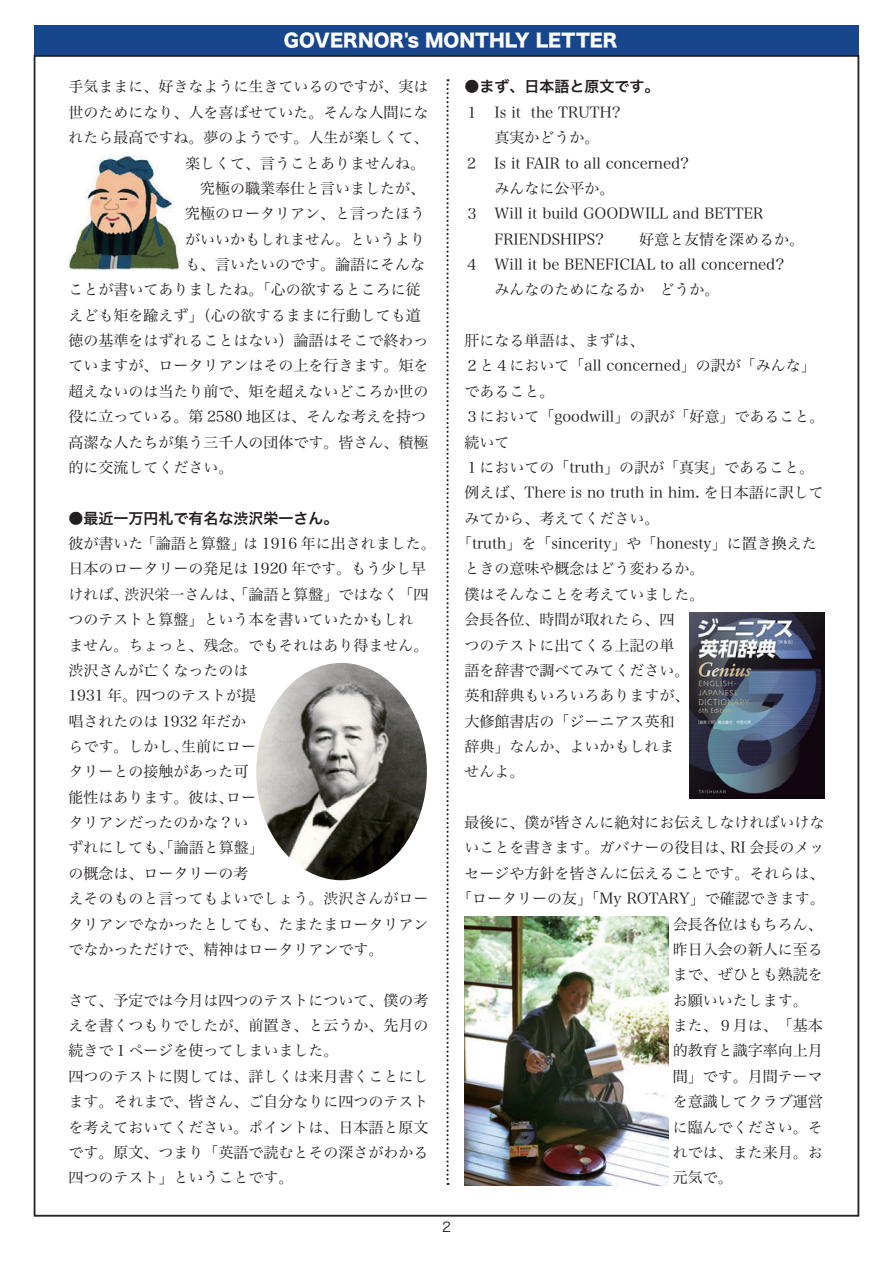
<style>
.page{position:relative;width:893px;height:1263px;background:#fff}
.page>*{position:absolute;margin:0;border:0;box-sizing:border-box;transform-origin:0 0}
.t1{font:18px "Hiragino Sans W8";color:#fff}
.t2{font:15px/25.3px "Hira Min Pro W3";color:#231f20}
.t3{font:15px "Hira Kaku Pro W6";color:#231f20}
.t4{font:13.5px "Hiragino Sans W3";color:#231f20}
.s1{font-family:"Hira Min Pro W3"}
</style>
<div class="page">
<div style="left:34px;top:26px;width:825px;height:29px;background:#17468d"></div>
<svg style="left:446px;top:79px;width:3px;height:1106px"></svg>
<img style="left:68px;top:156px;width:113px;height:114px">
<img style="left:256px;top:663px;width:171px;height:217px">
<img style="left:465px;top:916px;width:204px;height:269px">
<img style="left:689px;top:612px;width:136px;height:186px">
<p class="t1" style="left:284px;top:30px;width:335px">GOVERNOR s' MONTHLY LETTER</p>
<p class="t2" style="left:68px;top:73px;width:362px">手気ままに、好きなように生きているのですが、実は</p>
<p class="t2" style="left:68px;top:98px;width:362px">世のためになり、人を喜ばせていた。そんな人間にな</p>
<p class="t2" style="left:68px;top:123px;width:362px">れたら最高ですね。夢のようです。人生が楽しくて、</p>
<p class="t2" style="left:185px;top:149px;width:242px">楽しくて、言うことありませんね。</p>
<p class="t2" style="left:185px;top:174px;width:242px">　究極の職業奉仕と言いましたが、</p>
<p class="t2" style="left:185px;top:200px;width:242px">究極のロータリアン、と言ったほう</p>
<p class="t2" style="left:185px;top:225px;width:242px">がいいかもしれません。というより</p>
<p class="t2" style="left:185px;top:250px;width:242px">も、言いたいのです。論語にそんな</p>
<p class="t2" style="left:68px;top:276px;width:354px">ことが書いてありましたね。「心の欲するところに従</p>
<p class="t2" style="left:68px;top:301px;width:354px">えども矩を踰えず」（心の欲するままに行動しても道</p>
<p class="t2" style="left:68px;top:326px;width:362px">徳の基準をはずれることはない）論語はそこで終わっ</p>
<p class="t2" style="left:68px;top:352px;width:362px">ていますが、ロータリアンはその上を行きます。矩を</p>
<p class="t2" style="left:68px;top:377px;width:362px">超えないのは当たり前で、矩を超えないどころか世の</p>
<p class="t2" style="left:68px;top:402px;width:359px">役に立っている。第 2580 地区は、そんな考えを持つ</p>
<p class="t2" style="left:68px;top:428px;width:362px">高潔な人たちが集う三千人の団体です。皆さん、積極</p>
<p class="t2" style="left:68px;top:453px;width:166px">的に交流してください。</p>
<p class="t3" style="left:68px;top:504px;width:271px">●最近一万円札で有名な渋沢栄一さん。</p>
<p class="t2" style="left:243px;top:529px;width:194px">は 1916 年に出されました。</p>
<p class="t3" style="left:465px;top:73px;width:196px"><span class="s1">●</span>まず、日本語と原文です。</p>
<p class="t2" style="left:531px;top:98px;width:91px">the TRUTH?</p>
<p class="t2" style="left:465px;top:98px;width:58px">１　Is it</p>
<p class="t2" style="left:465px;top:123px;width:136px">　　真実かどうか。</p>
<p class="t2" style="left:494px;top:149px;width:196px">Is it FAIR to all concerned?</p>
<p class="t2" style="left:465px;top:149px;width:341px">2<br>　　みんなに公平か。<br>３　Will it build GOODWILL and BETTER<br>　　FRIENDSHIPS? 　　好意と友情を深めるか。<br>４　Will it be BENEFICIAL to all concerned?<br>　　みんなのためになるか　どうか。</p>
<p class="t2" style="left:465px;top:326px;width:181px">肝になる単語は、まずは、</p>
<p class="t2" style="left:465px;top:352px;width:353px">２と４において「all concerned」の訳が「みんな「</p>
<p class="t2" style="left:465px;top:377px;width:91px">であること。</p>
<p class="t2" style="left:465px;top:403px;width:361px">３において「goodwill」の訳が「好意」であること。</p>
<p class="t2" style="left:465px;top:428px;width:46px">続いて</p>
<p class="t2" style="left:465px;top:453px;width:351px">１においての「truth」の訳が「真実」であること。</p>
<p class="t2" style="left:465px;top:479px;width:361px">例えば、There is no truth in him. を日本語に訳して</p>
<p class="t2" style="left:465px;top:504px;width:196px">みてから、考えてください。</p>
<p class="t2" style="left:457px;top:529px;width:361px">「truth」を「sincerity」や「honesty」に置き換えた</p>
<p class="t2" style="left:465px;top:555px;width:241px">ときの意味や概念はどう変わるか。</p>
<p class="t2" style="left:465px;top:580px;width:241px">僕はそんなことを考えていました。</p>
<p class="t2" style="left:465px;top:605px;width:211px">会長各位、時間が取れたら、四</p>
<p class="t2" style="left:465px;top:631px;width:211px">つのテストに出てくる上記の単</p>
<p class="t2" style="left:465px;top:656px;width:226px">語を辞書で調べてみてください。</p>
<p class="t2" style="left:465px;top:682px;width:226px">英和辞典もいろいろありますが、</p>
<p class="t2" style="left:465px;top:707px;width:211px">大修館書店の「ジーニアス英和</p>
<p class="t2" style="left:465px;top:732px;width:211px">辞典」なんか、よいかもしれま</p>
<p class="t2" style="left:465px;top:758px;width:61px">せんよ。</p>
<p class="t2" style="left:465px;top:808px;width:361px;text-align:right">最後に、僕が皆さんに絶対にお伝えしなければいけな<br>RI 会長のメッ</p>
<p class="t2" style="left:141px;top:529px;width:106px">「論語と算盤」</p>
<p class="t2" style="left:68px;top:529px;width:76px">彼が書いた</p>
<p class="t2" style="left:68px;top:555px;width:359px">日本のロータリーの発足は 1920 年です。もう少し早</p>
<p class="t2" style="left:125px;top:580px;width:305px">渋沢栄一さんは、「論語と算盤」ではなく「四</p>
<p class="t2" style="left:68px;top:580px;width:61px">ければ、</p>
<p class="t2" style="left:68px;top:605px;width:347px">つのテストと算盤」という本を書いていたかもしれ</p>
<p class="t2" style="left:68px;top:631px;width:362px">ません。ちょっと、残念。でもそれはあり得ません。</p>
<p class="t2" style="left:68px;top:656px;width:181px">渋沢さんが亡くなったのは</p>
<p class="t2" style="left:68px;top:681px;width:189px">1931 年。四つのテストが提</p>
<p class="t2" style="left:68px;top:707px;width:179px">唱されたのは 1932 年だか</p>
<p class="t2" style="left:181px;top:732px;width:77px">生前にロー</p>
<p class="t2" style="left:68px;top:732px;width:121px">らです。しかし、</p>
<p class="t2" style="left:68px;top:758px;width:181px">タリーとの接触があった可</p>
<p class="t2" style="left:226px;top:783px;width:31px">ロー</p>
<p class="t2" style="left:68px;top:783px;width:362px">能性はあります。彼は、<br>タリアンだったのかな？い<br>ずれにしても、「論語と算盤「<br>の概念は、ロータリーの考<br>えそのものと言ってもよいでしょう。渋沢さんがロータリアンでなかったとしても、たまたまロータリアンでなかっただけで、精神はロータリアンです。</p>
<p class="t2" style="left:68px;top:986px;width:362px">さて、予定では今月は四つのテストについて、僕の考えを書くつもりでしたが、前置き、と云うか、先月の続きで１ページを使ってしまいました。<br>四つのテストに関しては、詳しくは来月書くことにします。それまで、皆さん、ご自分なりに四つのテストを考えておいてください。ポイントは、日本語と原文です。原文、つまり「英語で読むとその深さがわかる四つのテスト」ということです。</p>
<p class="t2" style="left:465px;top:834px;width:271px">いことを書きます。ガバナーの役目は、</p>
<p class="t2" style="left:465px;top:859px;width:361px">セージや方針を皆さんに伝えることです。それらは、</p>
<p class="t2" style="left:457px;top:884px;width:369px">「ロータリーの友」「My ROTARY」で確認できます。</p>
<p class="t2" style="left:673px;top:910px;width:151px">会長各位はもちろん、</p>
<p class="t2" style="left:673px;top:935px;width:151px">昨日入会の新人に至る</p>
<p class="t2" style="left:673px;top:961px;width:151px">まで、ぜひとも熟読を</p>
<p class="t2" style="left:673px;top:986px;width:136px">お願いいたします。</p>
<p class="t2" style="left:673px;top:1011px;width:151px">また、９月は、　「基本</p>
<p class="t2" style="left:673px;top:1037px;width:151px">的教育と識字率向上月</p>
<p class="t2" style="left:673px;top:1062px;width:151px">間」です。月間テーマ</p>
<p class="t2" style="left:673px;top:1087px;width:151px">を意識してクラブ運営</p>
<p class="t2" style="left:673px;top:1113px;width:151px">に臨んでください。そ</p>
<p class="t2" style="left:673px;top:1138px;width:151px">れでは、また来月。お</p>
<p class="t2" style="left:673px;top:1163px;width:61px">元気で。</p>
<p class="t4" style="left:442px;top:1215px;width:10px">2</p>
</div>
